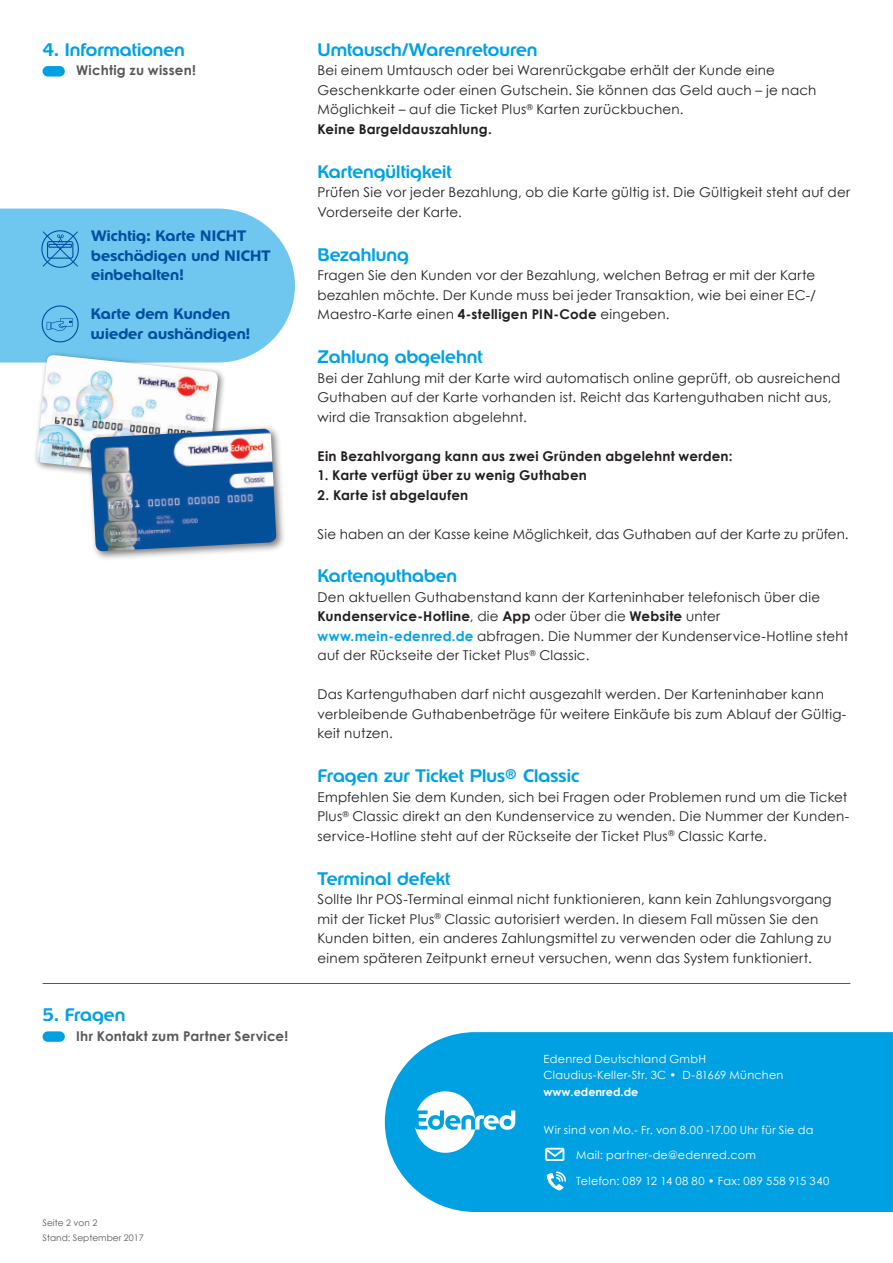
<style>
.page{position:relative;width:893px;height:1263px;background:#fff}
.page>*{position:absolute;margin:0;border:0;box-sizing:border-box;transform-origin:0 0}
.t1{font:500 18px "Edenred";color:#00a1e3}
.t2{font:700 15px/19.5px "Edenred";letter-spacing:.01em;color:#014f9e}
.t3{font:13.5px/19.5px "Century Gothic";letter-spacing:.015em;color:#231f20}
.t4{font:700 13.5px "Century Gothic";letter-spacing:.015em;color:#231f20}
.t5{font:700 13.5px "Century Gothic";letter-spacing:.02em;color:#57585a}
.t6{font:11.25px/16.2px "Century Gothic";letter-spacing:.025em;color:#fff}
.t7{font:700 11.25px "Century Gothic";color:#fff}
.t8{font:9px/14.7px "Century Gothic";color:#57585a}
.s1{font-weight:700}
.s2{font-weight:700;color:#00a1e3}
</style>
<div class="page">
<div style="left:0;top:209px;width:295px;height:154px;background:#6fc6ef"></div>
<div style="left:43px;top:66px;width:22px;height:10px;background:#00a1e3;border-radius:5px"></div>
<div style="left:43px;top:1031px;width:22px;height:11px;background:#00a1e3;border-radius:5px"></div>
<svg style="left:41px;top:230px;width:39px;height:38px"></svg>
<svg style="left:41px;top:305px;width:38px;height:38px"></svg>
<div style="left:33px;top:351px;width:193px;height:137px;background:#231f20;opacity:.6"></div>
<img style="left:36px;top:355px;width:183px;height:125px">
<div style="left:86px;top:424px;width:200px;height:137px;background:#231f20;opacity:.6"></div>
<img style="left:90px;top:429px;width:186px;height:123px">
<hr style="left:43px;top:983px;width:807px;height:1px;background:#57585a">
<div style="left:385px;top:1032px;width:508px;height:180px;background:#00a1e3"></div>
<svg style="left:415px;top:1091px;width:100px;height:62px"></svg>
<svg style="left:547px;top:1171px;width:19px;height:19px"></svg>
<svg style="left:545px;top:1148px;width:19px;height:13px"></svg>
<h1 class="t1" style="left:43px;top:37px;width:144px">4. Informationen</h1>
<p class="t5" style="left:76px;top:60px;width:121px">Wichtig zu wissen!</p>
<p class="t2" style="left:91px;top:226px;width:181px">Wichtig: Karte NICHT beschädigen und NICHT einbehalten!</p>
<p class="t2" style="left:91px;top:304px;width:161px">Karte dem Kunden wieder aushändigen!</p>
<h1 class="t1" style="left:43px;top:1003px;width:84px">5. Fragen</h1>
<p class="t5" style="left:76px;top:1026px;width:214px">Ihr Kontakt zum Partner Service!</p>
<p class="t8" style="left:43px;top:1215px;width:103px">Seite 2 von 2<br>Stand: September 2017</p>
<h1 class="t1" style="left:318px;top:37px;width:222px">Umtausch/Warenretouren</h1>
<p class="t3" style="left:318px;top:61px;width:500px">Bei einem Umtausch oder bei Warenrückgabe erhält der Kunde eine Geschenkkarte oder einen Gutschein. Sie können das Geld auch – je nach Möglichkeit – auf die Ticket Plus<sup>®</sup> Karten zurückbuchen.<br><span class="s1">Keine Bargeldauszahlung.</span></p>
<h1 class="t1" style="left:318px;top:159px;width:136px">Kartengültigkeit</h1>
<p class="t3" style="left:318px;top:182px;width:534px">Prüfen Sie vor jeder Bezahlung, ob die Karte gültig ist. Die Gültigkeit steht auf der<br>Vorderseite der Karte.</p>
<h1 class="t1" style="left:318px;top:242px;width:93px">Bezahlung</h1>
<p class="t3" style="left:318px;top:265px;width:500px;text-align:justify">Fragen Sie den Kunden vor der Bezahlung, welchen Betrag er mit der Karte bezahlen möchte. Der Kunde muss bei jeder Transaktion, wie bei einer EC-/ Maestro-Karte einen <span class="s1">4-stelligen PIN-Code</span> eingeben.</p>
<h1 class="t1" style="left:318px;top:345px;width:167px">Zahlung abgelehnt</h1>
<p class="t3" style="left:318px;top:368px;width:524px">Bei der Zahlung mit der Karte wird automatisch online geprüft, ob ausreichend<br>Guthaben auf der Karte vorhanden ist. Reicht das Kartenguthaben nicht aus, wird die Transaktion abgelehnt.</p>
<p class="t4" style="left:318px;top:445px;width:417px">Ein Bezahlvorgang kann aus zwei Gründen abgelehnt werden:</p>
<p class="t4" style="left:318px;top:465px;width:271px">1. Karte verfügt über zu wenig Guthaben</p>
<p class="t4" style="left:318px;top:484px;width:152px">2. Karte ist abgelaufen</p>
<p class="t3" style="left:318px;top:524px;width:533px">Sie haben an der Kasse keine Möglichkeit, das Guthaben auf der Karte zu prüfen.</p>
<h1 class="t1" style="left:318px;top:564px;width:141px">Kartenguthaben</h1>
<p class="t3" style="left:318px;top:587px;width:532px">Den aktuellen Guthabenstand kann der Karteninhaber telefonisch über die <span class="s1">Kundenservice-Hotline</span>, die <span class="s1">App</span> oder über die <span class="s1">Website</span> unter <span class="s2">www.mein-edenred.de</span> abfragen. Die Nummer der Kundenservice-Hotline steht auf der Rückseite der Ticket Plus<sup>®</sup> Classic.</p>
<p class="t3" style="left:318px;top:685px;width:530px">Das Kartenguthaben darf nicht ausgezahlt werden. Der Karteninhaber kann verbleibende Guthabenbeträge für weitere Einkäufe bis zum Ablauf der Gültig&shy;keit nutzen.</p>
<h1 class="t1" style="left:318px;top:764px;width:263px">Fragen zur Ticket Plus® Classic</h1>
<p class="t3" style="left:318px;top:787px;width:533px">Empfehlen Sie dem Kunden, sich bei Fragen oder Problemen rund um die Ticket<br>Plus<sup>®</sup> Classic direkt an den Kundenservice zu wenden. Die Nummer der Kunden&shy;service-Hotline steht auf der Rückseite der Ticket Plus<sup>®</sup> Classic Karte.</p>
<h1 class="t1" style="left:318px;top:866px;width:134px">Terminal defekt</h1>
<p class="t3" style="left:318px;top:889px;width:516px">Sollte Ihr POS-Terminal einmal nicht funktionieren, kann kein Zahlungsvorgang mit der Ticket Plus<sup>®</sup> Classic autorisiert werden. In diesem Fall müssen Sie den Kunden bitten, ein anderes Zahlungsmittel zu verwenden oder die Zahlung zu einem späteren Zeitpunkt erneut versuchen, wenn das System funktioniert.</p>
<p class="t6" style="left:544px;top:1050px;width:241px">Edenred Deutschland GmbH<br>Claudius-Keller-Str. 3C • D-81669 München</p>
<p class="t7" style="left:544px;top:1083px;width:96px">www.edenred.de</p>
<p class="t6" style="left:544px;top:1122px;width:271px">Wir sind von Mo.- Fr. von 8.00 -17.00 Uhr für Sie da</p>
<p class="t6" style="left:576px;top:1147px;width:181px">Mail: partner-de@edenred.com</p>
<p class="t6" style="left:576px;top:1173px;width:255px">Telefon: 089 12 14 08 80 • Fax: 089 558 915 340</p>
</div>
